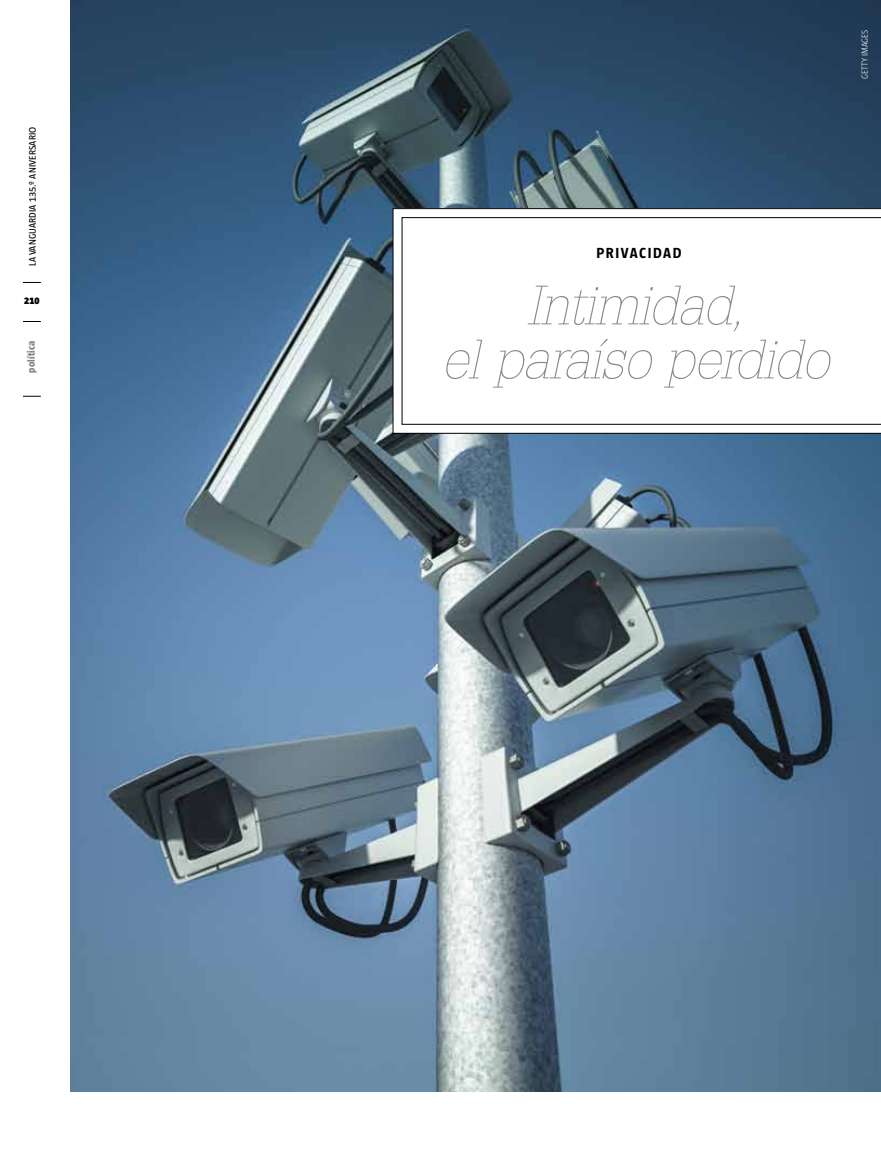
<style>
.page{position:relative;width:881px;height:1153px;background:#fff}
.page>*{position:absolute;margin:0;border:0;box-sizing:border-box;transform-origin:0 0}
.t1{font:italic 100 54px/54px "Glypha LT Std";letter-spacing:-.025em;color:#87888a;text-align:center}
.t2{font:700 15px "Taz Barcelona";letter-spacing:.1em;color:#000}
.t3{font:800 10.5px "Taz Barcelona";letter-spacing:.015em;color:#87888a}
.t4{font:9.75px "Taz Barcelona";letter-spacing:.015em;color:#000}
.t5{font:900 9.75px "Taz Barcelona";color:#000}
.t6{font:300 9px "Taz Barcelona";letter-spacing:.015em;color:#fff}
</style>
<div class="page">
<svg style="left:23px;top:282px;width:18px;height:1px"></svg>
<svg style="left:23px;top:321px;width:18px;height:1px"></svg>
<svg style="left:23px;top:396px;width:18px;height:1px"></svg>
<img style="left:70px;top:0;width:810px;height:1091px">
<svg style="left:392px;top:208px;width:488px;height:225px"></svg>
<svg style="left:401px;top:217px;width:479px;height:207px"></svg>
<p class="t4" style="left:27px;top:266px;width:141px;rotate:-90deg">la vanguardia 135.º aniversario</p>
<p class="t5" style="left:24px;top:296px;width:17px">210</p>
<p class="t3" style="left:26px;top:373px;width:34px;rotate:-90deg">política</p>
<p class="t6" style="left:859px;top:79px;width:51px;rotate:-90deg">getty images</p>
<h2 class="t2" style="left:596px;top:245px;width:87px">PRIVACIDAD</h2>
<h1 class="t1" style="left:441px;top:280px;width:389px">Intimidad,<br>el paraíso perdido</h1>
</div>
